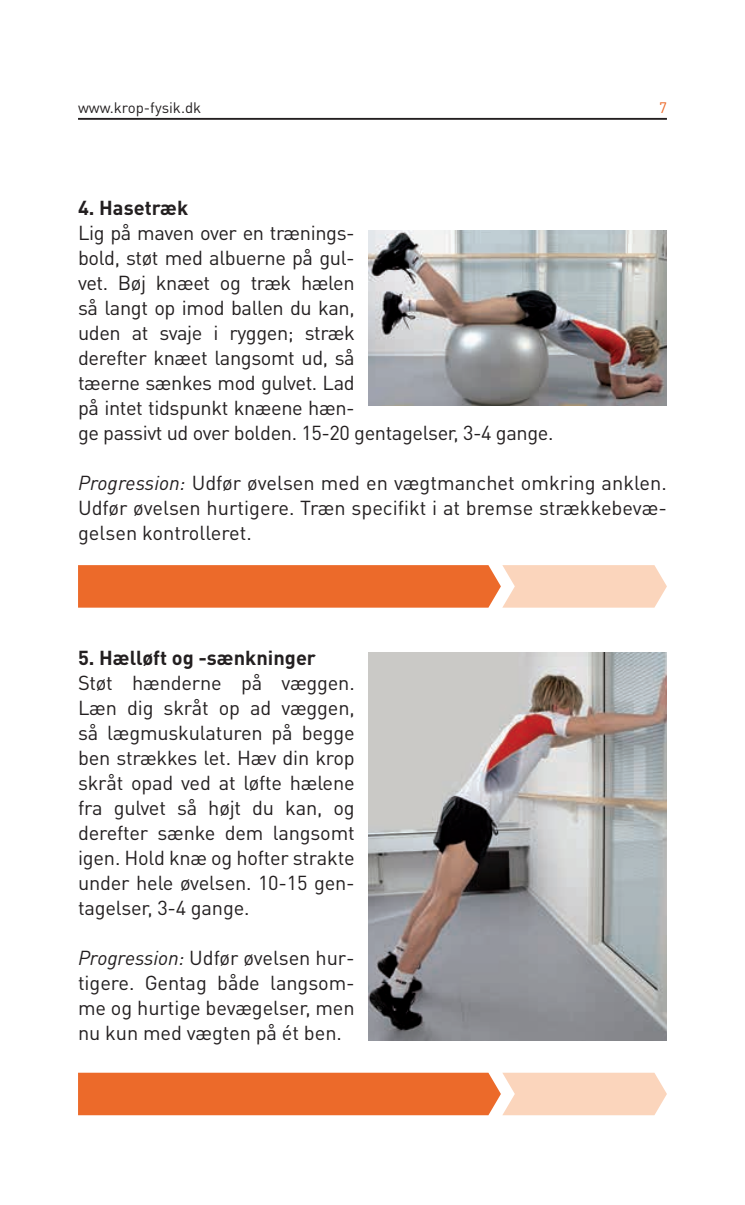
<style>
.page{position:relative;width:745px;height:1205px;background:#fff}
.page>*{position:absolute;margin:0;border:0;box-sizing:border-box;transform-origin:0 0}
.t1{font:20px/25px "DIN Pro";letter-spacing:-.02em;color:#231f20;text-align:justify}
.t2{font:700 20px "DIN Pro";color:#231f20}
.t3{font:15px "DIN Pro";color:#231f20}
.t4{font:15px "DIN Pro";color:#ec6a2a}
.s1{font-style:italic}
</style>
<div class="page">
<hr style="left:78px;top:118px;width:588px;height:2px;background:#231f20">
<svg style="left:78px;top:565px;width:588px;height:43px"></svg>
<img style="left:369px;top:230px;width:297px;height:176px">
<img style="left:369px;top:652px;width:297px;height:388px">
<svg style="left:78px;top:1072px;width:588px;height:43px"></svg>
<p class="t3" style="left:78px;top:98px;width:125px">www.krop-fysik.dk</p>
<p class="t4" style="left:658px;top:98px;width:9px">7</p>
<p class="t2" style="left:78px;top:194px;width:112px">4. Hasetræk</p>
<p class="t1" style="left:78px;top:219px;width:476px;text-align:left">Lig på maven over en trænings-<br>bold, støt med albuerne på gul-<br>vet. Bøj knæet og træk hælen<br>så langt op imod ballen du kan,<br>uden at svaje i ryggen; stræk<br>derefter knæet langsomt ud, så<br>tæerne sænkes mod gulvet. Lad<br>på intet tidspunkt knæene hæn-<br>ge passivt ud over bolden. 15-20 gentagelser, 3-4 gange.</p>
<p class="t1" style="left:78px;top:469px;width:590px"><span class="s1">Progression:</span> Udfør øvelsen med en vægtmanchet omkring anklen.<br>Udfør øvelsen hurtigere. Træn specifikt i at bremse strækkebevæ&shy;gelsen kontrolleret.</p>
<p class="t2" style="left:78px;top:644px;width:239px">5. Hælløft og -sænkninger</p>
<p class="t1" style="left:78px;top:669px;width:278px">Støt hænderne på væggen.<br>Læn dig skråt op ad væggen, så lægmuskulaturen på begge ben strækkes let. Hæv din krop skråt opad ved at løfte hælene fra gulvet så højt du kan, og derefter sænke dem langsomt igen. Hold knæ og hofter strakte under hele øvelsen. 10-15 gen&shy;tagelser, 3-4 gange.</p>
<p class="t1" style="left:78px;top:944px;width:278px"><span class="s1">Progression:</span> Udfør øvelsen hur&shy;tigere. Gentag både langsom&shy;me og hurtige bevægelser, men nu kun med vægten på ét ben.</p>
</div>
